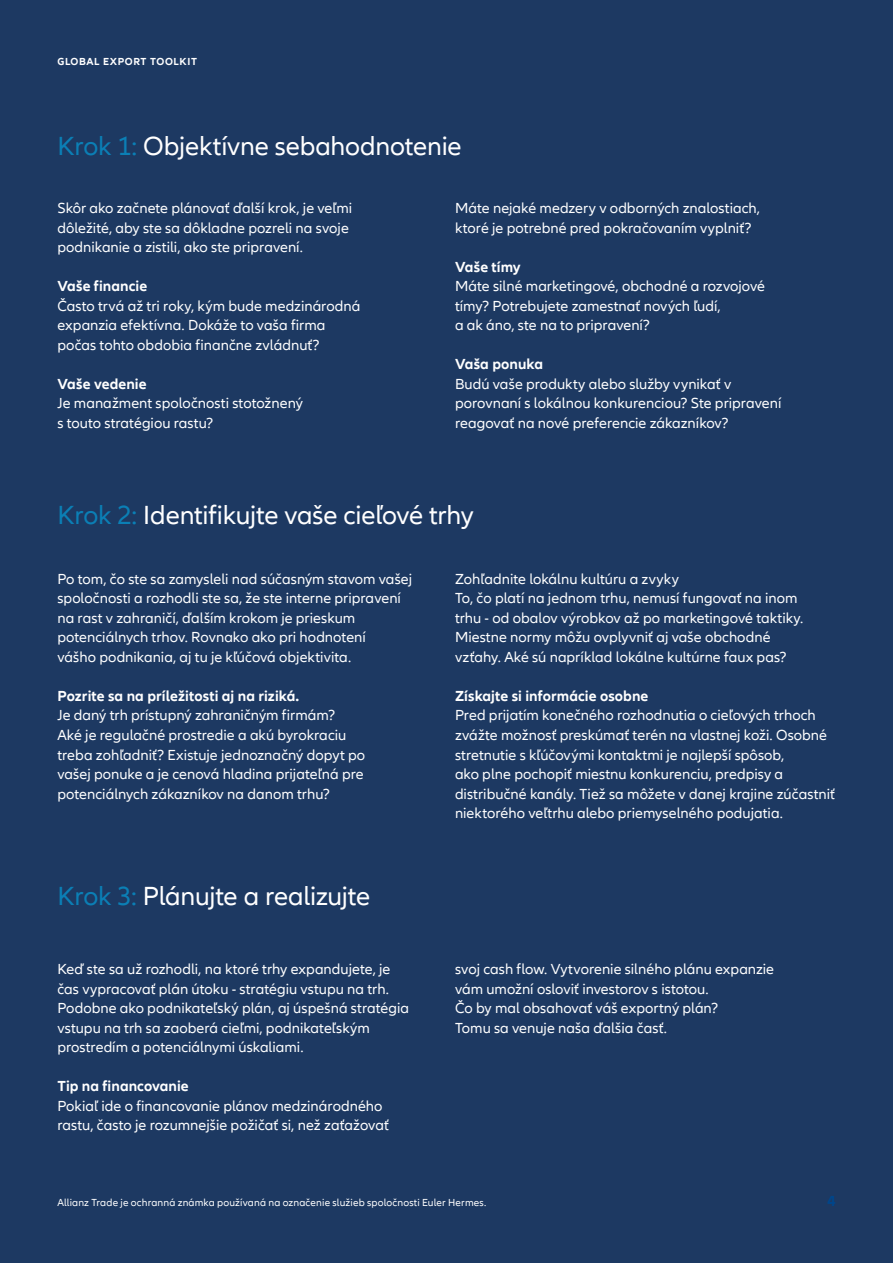
<style>
.page{position:relative;width:893px;height:1263px;background:#1d3962}
.page>*{position:absolute;margin:0;border:0;box-sizing:border-box;transform-origin:0 0}
.t1{font:27px "Allianz Neo";letter-spacing:-.01em;color:#fff}
.t2{font:15px/19.5px "Allianz Neo";letter-spacing:.005em;color:#fff}
.t3{font:700 15px "Allianz Neo";letter-spacing:.005em;color:#fff}
.t4{font:700 15px "Allianz Neo";color:#00468b}
.t5{font:10.5px "Allianz Neo";letter-spacing:.015em;color:#fff}
.t6{font:700 10.5px "Allianz Neo";letter-spacing:.06em;color:#fff}
.s1{color:#0b7fb5}
</style>
<div class="page">
<p class="t6" style="left:57px;top:56px;width:141px">GLOBAL EXPORT TOOLKIT</p>
<h1 class="t1" style="left:57px;top:131px;width:406px"><span class="s1">Krok 1:</span> Objektívne sebahodnotenie</h1>
<p class="t2" style="left:57px;top:199px;width:296px">Skôr ako začnete plánovať ďalší krok, je veľmi dôležité, aby ste sa dôkladne pozreli na svoje podnikanie a zistili, ako ste pripravení.</p>
<p class="t3" style="left:57px;top:278px;width:91px">Vaše financie</p>
<p class="t2" style="left:57px;top:297px;width:305px">Často trvá až tri roky, kým bude medzinárodná expanzia efektívna. Dokáže to vaša firma počas tohto obdobia finančne zvládnuť?</p>
<p class="t3" style="left:57px;top:375px;width:91px">Vaše vedenie</p>
<p class="t2" style="left:57px;top:394px;width:247px">Je manažment spoločnosti stotožnený s touto stratégiou rastu?</p>
<p class="t2" style="left:455px;top:199px;width:307px">Máte nejaké medzery v odborných znalostiach, ktoré je potrebné pred pokračovaním vyplniť?</p>
<p class="t3" style="left:455px;top:258px;width:67px">Vaše tímy</p>
<p class="t2" style="left:455px;top:277px;width:312px">Máte silné marketingové, obchodné a rozvojové tímy? Potrebujete zamestnať nových ľudí,<br>a ak áno, ste na to pripravení?</p>
<p class="t3" style="left:455px;top:356px;width:90px">Vaša ponuka</p>
<p class="t2" style="left:455px;top:375px;width:328px">Budú vaše produkty alebo služby vynikať v porovnaní s lokálnou konkurenciou? Ste pripravení reagovať na nové preferencie zákazníkov?</p>
<h1 class="t1" style="left:57px;top:500px;width:418px"><span class="s1">Krok 2:</span> Identifikujte vaše cieľové trhy</h1>
<p class="t2" style="left:57px;top:570px;width:356px">Po tom, čo ste sa zamysleli nad súčasným stavom vašej spoločnosti a rozhodli ste sa, že ste interne pripravení na rast v zahraničí, ďalším krokom je prieskum potenciálnych trhov. Rovnako ako pri hodnotení<br>vášho podnikania, aj tu je kľúčová objektivita.</p>
<p class="t3" style="left:57px;top:687px;width:243px">Pozrite sa na príležitosti aj na riziká.</p>
<p class="t2" style="left:57px;top:706px;width:309px">Je daný trh prístupný zahraničným firmám?<br>Aké je regulačné prostredie a akú byrokraciu treba zohľadniť? Existuje jednoznačný dopyt po vašej ponuke a je cenová hladina prijateľná pre potenciálnych zákazníkov na danom trhu?</p>
<h1 class="t1" style="left:57px;top:881px;width:314px"><span class="s1">Krok 3:</span> Plánujte a realizujte</h1>
<p class="t2" style="left:57px;top:960px;width:353px">Keď ste sa už rozhodli, na ktoré trhy expandujete, je čas vypracovať plán útoku - stratégiu vstupu na trh.<br>Podobne ako podnikateľský plán, aj úspešná stratégia vstupu na trh sa zaoberá cieľmi, podnikateľským prostredím a potenciálnymi úskaliami.</p>
<p class="t3" style="left:57px;top:1077px;width:133px">Tip na financovanie</p>
<p class="t2" style="left:57px;top:1096px;width:333px">Pokiaľ ide o financovanie plánov medzinárodného rastu, často je rozumnejšie požičať si, než zaťažovať</p>
<p class="t2" style="left:455px;top:570px;width:350px">Zohľadnite lokálnu kultúru a zvyky<br>To, čo platí na jednom trhu, nemusí fungovať na inom trhu - od obalov výrobkov až po marketingové taktiky.<br>Miestne normy môžu ovplyvniť aj vaše obchodné vzťahy. Aké sú napríklad lokálne kultúrne faux pas?</p>
<p class="t3" style="left:455px;top:687px;width:195px">Získajte si informácie osobne</p>
<p class="t2" style="left:455px;top:706px;width:381px">Pred prijatím konečného rozhodnutia o cieľových trhoch zvážte možnosť preskúmať terén na vlastnej koži. Osobné stretnutie s kľúčovými kontaktmi je najlepší spôsob,<br>ako plne pochopiť miestnu konkurenciu, predpisy a distribučné kanály. Tiež sa môžete v danej krajine zúčastniť niektorého veľtrhu alebo priemyselného podujatia.</p>
<p class="t2" style="left:455px;top:960px;width:321px">svoj cash flow. Vytvorenie silného plánu expanzie vám umožní osloviť investorov s istotou.<br>Čo by mal obsahovať váš exportný plán?<br>Tomu sa venuje naša ďalšia časť.</p>
<p class="t5" style="left:57px;top:1196px;width:430px">Allianz Trade je ochranná známka používaná na označenie služieb spoločnosti Euler Hermes.</p>
<p class="t4" style="left:827px;top:1192px;width:10px">4</p>
</div>
